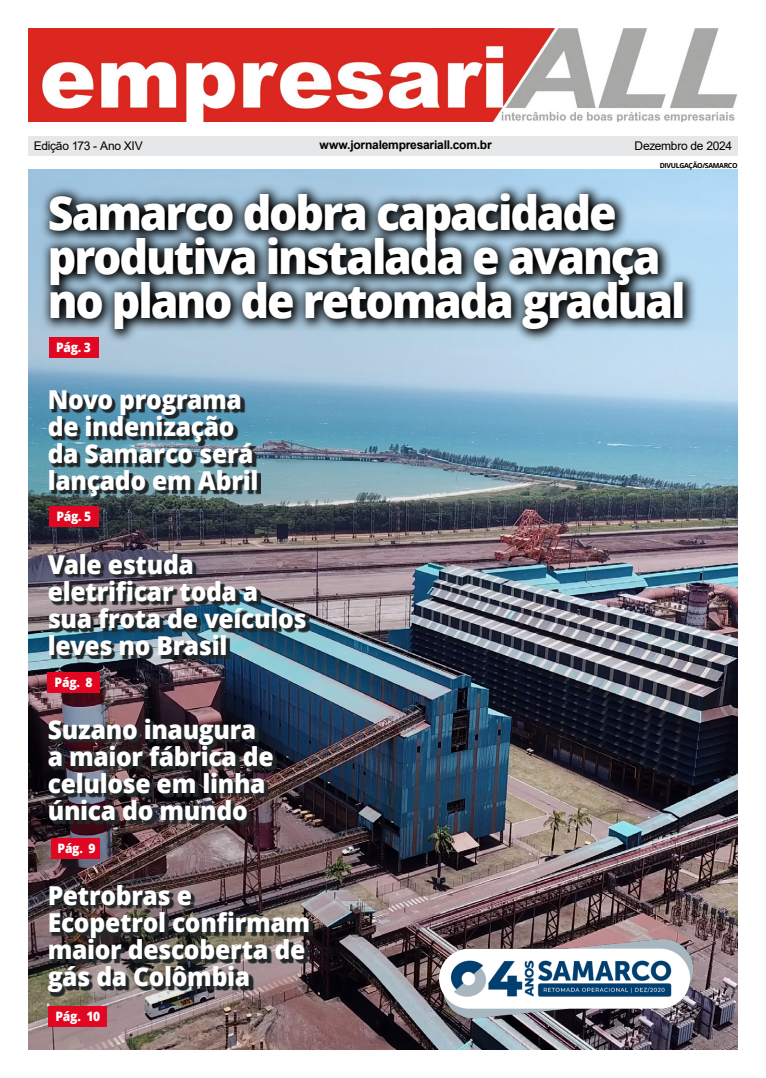
<style>
.page{position:relative;width:766px;height:1078px;background:#fff}
.page>*{position:absolute;margin:0;border:0;box-sizing:border-box;transform-origin:0 0}
.t1{font:800 47px/44px "Open Sans";letter-spacing:-.05em;color:#fff;scale:.95 1}
.t2{font:800 26px/27px "Open Sans";letter-spacing:-.01em;color:#fff;scale:.95 1}
.t3{font:800 13px "Open Sans";letter-spacing:-.02em;color:#fff;scale:.93 1}
.t4{font:12px "Arial";letter-spacing:-.025em;color:#000}
.t5{font:700 12px "Poynter Gothic Text";color:#000}
.t6{font:700 12px "Arial";letter-spacing:-.02em;color:#000}
.t7{font:700 7px "Open Sans";letter-spacing:-.05em;color:#000}
</style>
<div class="page">
<div style="left:28px;top:136px;width:709px;height:19px;background:#e5e7e8"></div>
<img style="left:28px;top:28px;width:709px;height:94px">
<img style="left:28px;top:169px;width:709px;height:880px">
<svg style="left:40px;top:183px;width:656px;height:160px;background:#556571"></svg>
<svg style="left:51px;top:392px;width:210px;height:108px;background:#486a77"></svg>
<div style="left:49px;top:506px;width:49px;height:20px;background:#e10621"></div>
<img style="left:50px;top:555px;width:259px;height:104px">
<div style="left:48px;top:671px;width:52px;height:21px;background:#e10621"></div>
<svg style="left:50px;top:720px;width:227px;height:104px;background:#332d32"></svg>
<div style="left:51px;top:837px;width:48px;height:21px;background:#e10621"></div>
<img style="left:50px;top:886px;width:262px;height:110px">
<div style="left:49px;top:1006px;width:58px;height:20px;background:#e10621"></div>
<div style="left:49px;top:337px;width:49px;height:20px;background:#e10621"></div>
<img style="left:439px;top:935px;width:256px;height:85px">
<p class="t4" style="left:34px;top:137px;width:110px">Edição 173 - Ano XIV</p>
<p class="t5" style="left:308px;top:137px;width:179px">www.jornalempresariall.com.br</p>
<p class="t6" style="left:319px;top:137px;width:174px">www.jornalempresariall.com.br</p>
<p class="t4" style="left:634px;top:137px;width:99px">Dezembro de 2024</p>
<p class="t7" style="left:659px;top:161px;width:79px">DIVULGAÇÃO/SAMARCO</p>
<h1 class="t1" style="left:48px;top:188px;width:672px">Samarco dobra capacidade produtiva instalada e avança no plano de retomada gradual</h1>
<p class="t3" style="left:56px;top:337px;width:39px">Pág. 3</p>
<p class="t2" style="left:48px;top:384px;width:223px">Novo programa de indenização da Samarco será lançado em Abril</p>
<p class="t3" style="left:56px;top:506px;width:39px">Pág. 5</p>
<p class="t2" style="left:48px;top:549px;width:274px">Vale estuda eletrificar toda a sua frota de veículos leves no Brasil</p>
<p class="t3" style="left:55px;top:672px;width:42px">Pág. 8</p>
<p class="t2" style="left:48px;top:714px;width:239px">Suzano inaugura a maior fábrica de celulose em linha única do mundo</p>
<p class="t3" style="left:58px;top:838px;width:42px">Pág. 9</p>
<p class="t2" style="left:48px;top:880px;width:278px">Petrobras e<br>Ecopetrol confirmam maior descoberta de gás da Colômbia</p>
<p class="t3" style="left:56px;top:1006px;width:50px">Pág. 10</p>
</div>
